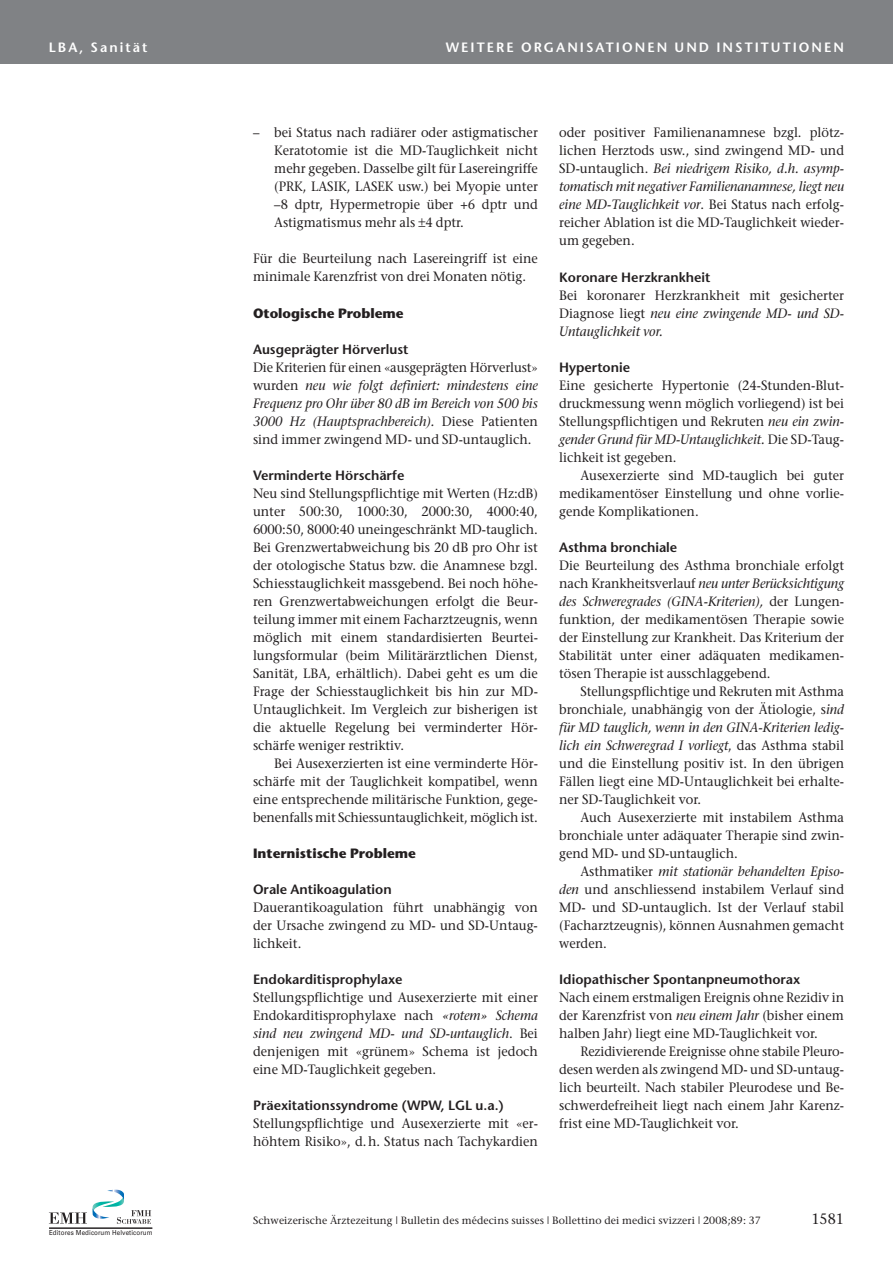
<style>
.page{position:relative;width:893px;height:1263px;background:#fff}
.page>*{position:absolute;margin:0;border:0;box-sizing:border-box;transform-origin:0 0}
.t1{font:15px "Stone Serif";color:#231f20;scale:.95 1}
.t2{font:13.5px/18px "Stone Serif";color:#231f20;text-align:justify;scale:.95 1}
.t3{font:italic 13.5px/18px "Stone Serif";color:#231f20;text-align:justify;scale:.95 1}
.t4{font:600 13.5px "Stone Sans";color:#231f20}
.t5{font:600 13.5px "Stone Sans";letter-spacing:.15em;color:#fff}
.t6{font:700 13.5px "Stone Sans";color:#231f20}
.t7{font:10.5px "Stone Serif";letter-spacing:.01em;color:#231f20}
.t8{font:6.9px "Univers";letter-spacing:.015em;color:#231f20;scale:.9 1}
.s1{font-family:"Schwabe Pi"}
.s2{font-style:normal}
.s3{font-style:italic}
</style>
<div class="page">
<div style="left:0;top:0;width:893px;height:64px;background:#808285"></div>
<svg style="left:49px;top:1189px;width:102px;height:35px"></svg>
<hr style="left:49px;top:1228px;width:103px;height:1px;background:#231f20">
<p class="t5" style="left:49px;top:42px;width:100px">LBA, Sanität</p>
<p class="t5" style="left:446px;top:42px;width:400px">WEITERE ORGANISATIONEN UND INSTITUTIONEN</p>
<p class="t2" style="left:274px;top:125px;width:279px;text-indent:-21px">– bei Status nach radiärer oder astigmatischer Keratotomie ist die MD-Tauglichkeit nicht mehr gegeben. Dasselbe gilt für Lasereingriffe (PRK, LASIK, LASEK usw.) bei Myopie unter –8 dptr, Hypermetropie über +6 dptr und Astigmatismus mehr als <span class="s1">8</span>4 dptr.</p>
<p class="t2" style="left:253px;top:251px;width:301px">Für die Beurteilung nach Lasereingriff ist eine minimale Karenzfrist von drei Monaten nötig.</p>
<p class="t6" style="left:253px;top:308px;width:152px">Otologische Probleme</p>
<p class="t4" style="left:253px;top:344px;width:157px">Ausgeprägter Hörverlust</p>
<p class="t3" style="left:253px;top:359px;width:301px"><span class="s2">Die Kriterien für einen «ausgeprägten Hörverlust» wurden</span> neu wie folgt definiert: mindestens eine Frequenz pro Ohr über 80 dB im Bereich von 500 bis 3000 Hz (Hauptsprachbereich). <span class="s2">Diese Patienten sind immer zwingend MD- und SD-untauglich.</span></p>
<p class="t4" style="left:253px;top:470px;width:153px">Verminderte Hörschärfe</p>
<p class="t2" style="left:253px;top:485px;width:301px">Neu sind Stellungspflichtige mit Werten (Hz:dB) unter 500:30, 1000:30, 2000:30, 4000:40, 6000:50, 8000:40 uneingeschränkt MD-tauglich.<br>Bei Grenzwertabweichung bis 20 dB pro Ohr ist der otologische Status bzw. die Anamnese bzgl.<br>Schiesstauglichkeit massgebend. Bei noch höhe&shy;ren Grenzwertabweichungen erfolgt die Beur - teilung immer mit einem Facharztzeugnis, wenn möglich mit einem standardisierten Beurtei&shy;lungs formular (beim Militärärztlichen Dienst, Sanität, LBA, erhältlich). Dabei geht es um die Frage der Schiesstauglichkeit bis hin zur MD-Untauglichkeit. Im Vergleich zur bisherigen ist die aktuelle Regelung bei verminderter Hör&shy;schärfe weniger restriktiv.</p>
<p class="t2" style="left:253px;top:755px;width:301px;text-indent:21px">Bei Ausexerzierten ist eine verminderte Hör&shy;schärfe mit der Tauglichkeit kompatibel, wenn eine entsprechende militärische Funktion, gege&shy;benenfalls mit Schiessuntauglichkeit, möglich ist.</p>
<p class="t6" style="left:253px;top:848px;width:164px">Internistische Probleme</p>
<p class="t4" style="left:253px;top:884px;width:140px">Orale Antikoagulation</p>
<p class="t2" style="left:253px;top:899px;width:301px">Dauerantikoagulation führt unabhängig von der Ursache zwingend zu MD- und SD-Untaug&shy;lichkeit.</p>
<p class="t4" style="left:253px;top:974px;width:151px">Endokarditisprophylaxe</p>
<p class="t2" style="left:253px;top:989px;width:301px">Stellungspflichtige und Ausexerzierte mit einer Endokarditisprophylaxe nach <span class="s3">«rotem» Schema sind neu zwingend MD- und SD-untauglich</span>. Bei denjenigen mit «grünem» Schema ist jedoch eine MD-Tauglichkeit gegeben.</p>
<p class="t4" style="left:253px;top:1100px;width:253px">Präexitationssyndrome (WPW, LGL u.a.)</p>
<p class="t2" style="left:253px;top:1115px;width:301px">Stellungspflichtige und Ausexerzierte mit «er&shy;höhtem Risiko», d.h. Status nach Tachykardien</p>
<p class="t2" style="left:559px;top:125px;width:301px">oder positiver Familienanamnese bzgl. plötz - lichen Herztods usw., sind zwingend MD- und SD-untauglich. <span class="s3">Bei niedrigem Risiko, d.h. asymp - tomatisch mit negativer Familienanamnese, liegt neu eine MD-Tauglichkeit vor</span>. Bei Status nach erfolg&shy;reicher Ablation ist die MD-Tauglichkeit wieder - um gegeben.</p>
<p class="t4" style="left:559px;top:272px;width:153px">Koronare Herzkrankheit</p>
<p class="t2" style="left:559px;top:287px;width:301px">Bei koronarer Herzkrankheit mit gesicherter Diagnose liegt <span class="s3">neu eine zwingende MD- und SD-Untauglichkeit vor.</span></p>
<p class="t4" style="left:559px;top:362px;width:72px">Hypertonie</p>
<p class="t2" style="left:559px;top:377px;width:301px">Eine gesicherte Hypertonie (24-Stunden-Blut - druck messung wenn möglich vorliegend) ist bei Stellungspflichtigen und Rekruten <span class="s3">neu ein zwin&shy;gender Grund für MD-Untauglichkeit.</span> Die SD-Taug&shy;lichkeit ist gegeben.</p>
<p class="t2" style="left:559px;top:467px;width:301px;text-indent:21px">Ausexerzierte sind MD-tauglich bei guter medi kamentöser Einstellung und ohne vorlie&shy;gen de Komplikationen.</p>
<p class="t4" style="left:559px;top:542px;width:120px">Asthma bronchiale</p>
<p class="t2" style="left:559px;top:557px;width:301px">Die Beurteilung des Asthma bronchiale erfolgt nach Krankheitsverlauf <span class="s3">neu unter Berücksichtigung des Schweregrades (GINA-Kriterien),</span> der Lungen&shy;funktion, der medikamentösen Therapie sowie der Einstellung zur Krankheit. Das Kriterium der Stabilität unter einer adäquaten medikamen - tösen Therapie ist ausschlaggebend.</p>
<p class="t2" style="left:559px;top:683px;width:301px;text-indent:21px">Stellungspflichtige und Rekruten mit Asthma bronchiale, unabhängig von der Ätiologie, s<span class="s3">ind für MD tauglich, wenn in den GINA-Kriterien ledig&shy;lich ein Schweregrad I vorliegt</span>, das Asthma stabil und die Einstellung positiv ist. In den übrigen Fällen liegt eine MD-Untauglichkeit bei erhalte&shy;ner SD-Tauglichkeit vor.</p>
<p class="t2" style="left:559px;top:809px;width:301px;text-indent:21px">Auch Ausexerzierte mit instabilem Asthma bronchiale unter adäquater Therapie sind zwin&shy;gend MD- und SD-untauglich.</p>
<p class="t2" style="left:559px;top:863px;width:301px;text-indent:21px">Asthmatiker <span class="s3">mit stationär behandelten Epi so&shy;den</span> und anschliessend instabilem Verlauf sind MD- und SD-untauglich. Ist der Verlauf stabil (Facharztzeugnis), können Ausnahmen gemacht werden.</p>
<p class="t4" style="left:559px;top:974px;width:243px">Idiopathischer Spontanpneumothorax</p>
<p class="t2" style="left:559px;top:989px;width:301px">Nach einem erstmaligen Ereignis ohne Rezidiv in der Karenzfrist von <span class="s3">neu einem Jahr</span> (bisher einem halben Jahr) liegt eine MD-Tauglichkeit vor.</p>
<p class="t2" style="left:559px;top:1043px;width:301px;text-indent:21px">Rezidivierende Ereignisse ohne stabile Pleuro - desen werden als zwingend MD- und SD-untaug&shy;lich beurteilt. Nach stabiler Pleurodese und Be&shy;schwerdefreiheit liegt nach einem Jahr Karenz&shy;frist eine MD-Tauglichkeit vor.</p>
<p class="t8" style="left:49px;top:1229px;width:117px">Editores Medicorum Helveticorum</p>
<p class="t7" style="left:253px;top:1216px;width:509px">Schweizerische Ärztezeitung | Bulletin des médecins suisses | Bollettino dei medici svizzeri | 2008;89: 37</p>
<p class="t1" style="left:811px;top:1213px;width:36px">1581</p>
</div>
